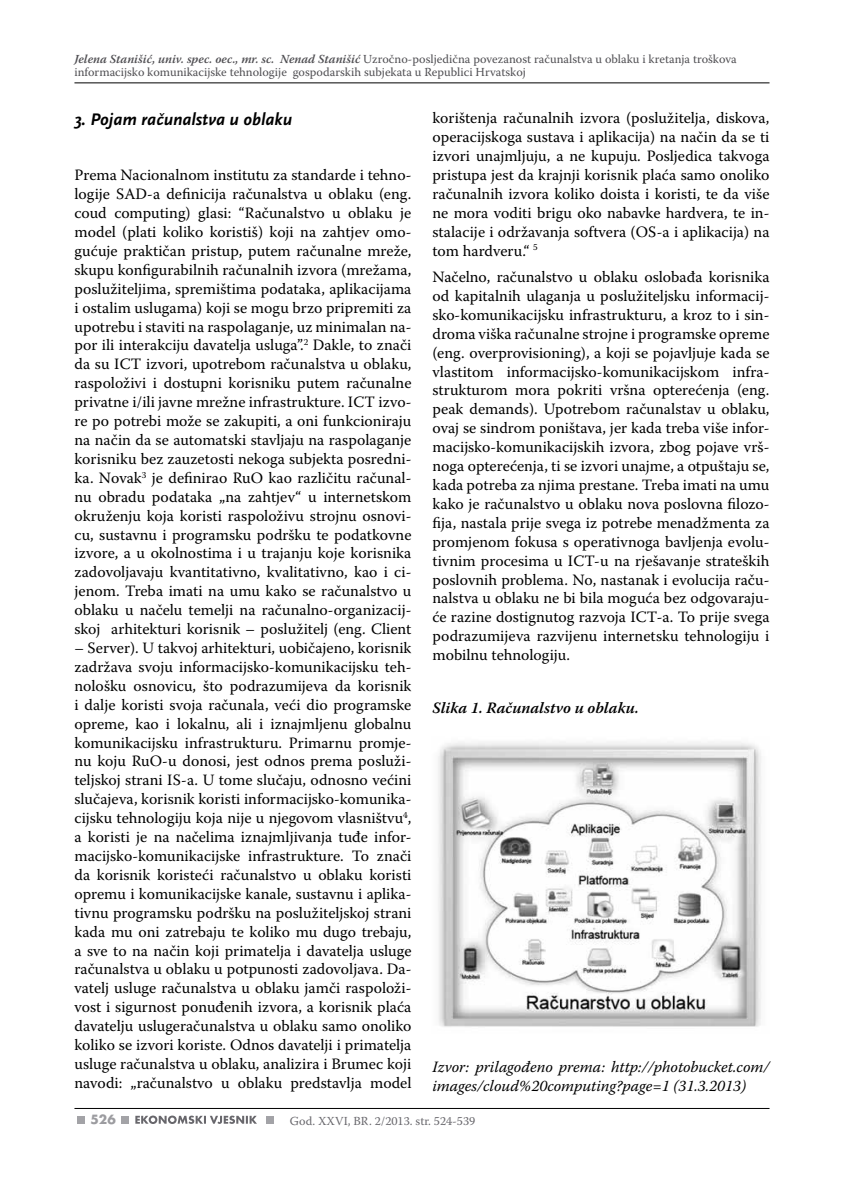
<style>
.page{position:relative;width:844px;height:1191px;background:#fff}
.page>*{position:absolute;margin:0;border:0;box-sizing:border-box;transform-origin:0 0}
.t1{font:italic 700 17.5px "Scala Sans Pro";color:#000}
.t2{font:15.75px/18.9px "Warnock Pro";color:#000;text-align:justify}
.t3{font:italic 15.75px/18.9px "Warnock Pro";color:#000}
.t4{font:italic 600 15.75px "Warnock Pro";color:#000}
.t5{font:700 14px "Futura TOT";color:#9c9ca0}
.t6{font:12.25px/12.2px "Warnock Pro";color:#504f53}
.t7{font:12.25px "Warnock Pro";color:#68676c}
.s1{font-weight:600;font-style:italic}
</style>
<div class="page">
<hr style="left:74px;top:83px;width:695px;height:1px;background:#000">
<hr style="left:74px;top:1108px;width:695px;height:1px;background:#000">
<svg style="left:135px;top:1115px;width:122px;height:9px"></svg>
<div style="left:121px;top:1115px;width:7px;height:8px;background:#a3a3a7"></div>
<div style="left:266px;top:1115px;width:8px;height:8px;background:#a3a3a7"></div>
<div style="left:77px;top:1115px;width:8px;height:8px;background:#a3a3a7"></div>
<img style="left:438px;top:742px;width:323px;height:285px">
<p class="t6" style="left:74px;top:53px;width:663px"><span class="s1">Jelena Stanišić, univ. spec. oec., mr. sc. Nenad Stanišić</span> Uzročno-posljedična povezanost računalstva u oblaku i kretanja troškova informacijsko komunikacijske tehnologije gospodarskih subjekata u Republici Hrvatskoj</p>
<p class="t1" style="left:74px;top:108px;width:219px">3. Pojam računalstva u oblaku</p>
<p class="t2" style="left:74px;top:165px;width:338px">Prema Nacionalnom institutu za standarde i tehno&shy;logije SAD-a definicija računalstva u oblaku (eng. coud computing) glasi: “Računalstvo u oblaku je model (plati koliko koristiš) koji na zahtjev omo&shy;gućuje praktičan pristup, putem računalne mreže, skupu konfigurabilnih računalnih izvora (mrežama, poslužiteljima, spremištima podataka, aplikacijama i ostalim uslugama) koji se mogu brzo pripremiti za upotrebu i staviti na raspolaganje, uz minimalan na&shy;por ili interakciju davatelja usluga”.<sup>2</sup> Dakle, to znači da su ICT izvori, upotrebom računalstva u oblaku, raspoloživi i dostupni korisniku putem računalne privatne i/ili javne mrežne infrastrukture. ICT izvo&shy;re po potrebi može se zakupiti, a oni funkcioniraju na način da se automatski stavljaju na raspolaganje korisniku bez zauzetosti nekoga subjekta posredni&shy;ka. Novak<sup>3</sup> je definirao RuO kao različitu računal&shy;nu obradu podataka „na zahtjev“ u internetskom okruženju koja koristi raspoloživu strojnu osnovi&shy;cu, sustavnu i programsku podršku te podatkovne izvore, a u okolnostima i u trajanju koje korisnika zadovoljavaju kvantitativno, kvalitativno, kao i ci&shy;jenom. Treba imati na umu kako se računalstvo u oblaku u načelu temelji na računalno-organizacij&shy;skoj arhitekturi korisnik – poslužitelj (eng. Client</p>
<p class="t2" style="left:74px;top:638px;width:338px">– Server). U takvoj arhitekturi, uobičajeno, korisnik zadržava svoju informacijsko-komunikacijsku teh&shy;nološku osnovicu, što podrazumijeva da korisnik i dalje koristi svoja računala, veći dio programske opreme, kao i lokalnu, ali i iznajmljenu globalnu komunikacijsku infrastrukturu. Primarnu promje&shy;nu koju RuO-u donosi, jest odnos prema posluži&shy;teljskoj strani IS-a. U tome slučaju, odnosno većini slučajeva, korisnik koristi informacijsko-komunika&shy;cijsku tehnologiju koja nije u njegovom vlasništvu<sup>4</sup>, a koristi je na načelima iznajmljivanja tuđe infor&shy;macijsko-komunikacijske infrastrukture. To znači da korisnik koristeći računalstvo u oblaku koristi opremu i komunikacijske kanale, sustavnu i aplika&shy;tivnu programsku podršku na poslužiteljskoj strani kada mu oni zatrebaju te koliko mu dugo trebaju, a sve to na način koji primatelja i davatelja usluge računalstva u oblaku u potpunosti zadovoljava. Da&shy;vatelj usluge računalstva u oblaku jamči raspoloži&shy;vost i sigurnost ponuđenih izvora, a korisnik plaća davatelju uslugeračunalstva u oblaku samo onoliko koliko se izvori koriste. Odnos davatelji i primatelja usluge računalstva u oblaku, analizira i Brumec koji navodi: „računalstvo u oblaku predstavlja model</p>
<p class="t2" style="left:432px;top:108px;width:338px">korištenja računalnih izvora (poslužitelja, diskova, operacijskoga sustava i aplikacija) na način da se ti izvori unajmljuju, a ne kupuju. Posljedica takvoga pristupa jest da krajnji korisnik plaća samo onoliko računalnih izvora koliko doista i koristi, te da više ne mora voditi brigu oko nabavke hardvera, te in&shy;stalacije i održavanja softvera (OS-a i aplikacija) na tom hardveru.“ <sup>5</sup></p>
<p class="t2" style="left:432px;top:267px;width:338px">Načelno, računalstvo u oblaku oslobađa korisnika od kapitalnih ulaganja u poslužiteljsku informacij&shy;sko-komunikacijsku infrastrukturu, a kroz to i sin&shy;droma viška računalne strojne i programske opreme (eng. overprovisioning), a koji se pojavljuje kada se vlastitom informacijsko-komunikacijskom infra&shy;strukturom mora pokriti vršna opterećenja (eng. peak demands). Upotrebom računalstav u oblaku, ovaj se sindrom poništava, jer kada treba više infor&shy;macijsko-komunikacijskih izvora, zbog pojave vrš&shy;noga opterećenja, ti se izvori unajme, a otpuštaju se, kada potreba za njima prestane. Treba imati na umu kako je računalstvo u oblaku nova poslovna filozo&shy;fija, nastala prije svega iz potrebe menadžmenta za promjenom fokusa s operativnoga bavljenja evolu&shy;tivnim procesima u ICT-u na rješavanje strateških poslovnih problema. No, nastanak i evolucija raču&shy;nalstva u oblaku ne bi bila moguća bez odgovaraju&shy;će razine dostignutog razvoja ICT-a. To prije svega podrazumijeva razvijenu internetsku tehnologiju i mobilnu tehnologiju.</p>
<p class="t4" style="left:432px;top:698px;width:208px">Slika 1. Računalstvo u oblaku.</p>
<p class="t3" style="left:432px;top:1057px;width:338px">Izvor: prilagođeno prema: http://photobucket.com/ images/cloud%20computing?page=1 (31.3.2013)</p>
<p class="t5" style="left:90px;top:1111px;width:27px">526</p>
<p class="t7" style="left:290px;top:1113px;width:187px">God. XXVI, BR. 2/2013. str. 524-539</p>
</div>
